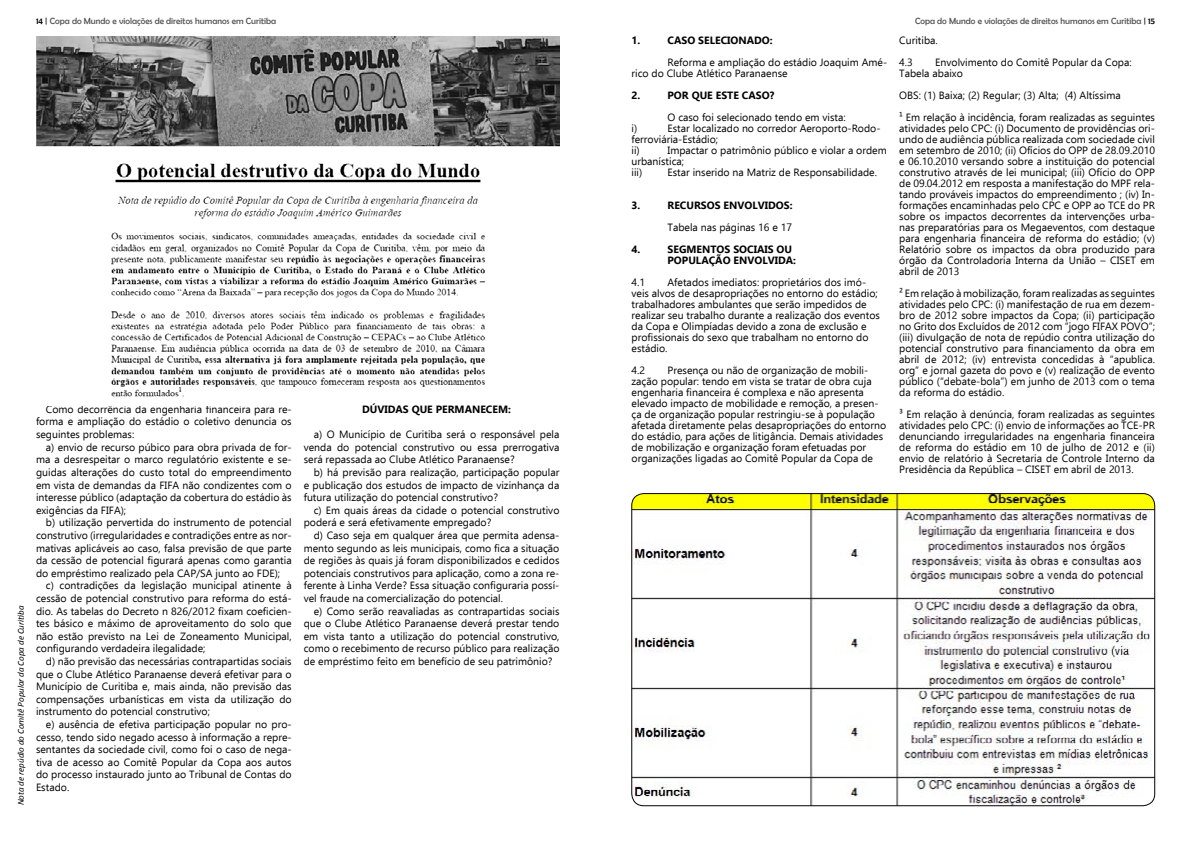
<style>
.page{position:relative;width:1191px;height:842px;background:#fff}
.page>*{position:absolute;margin:0;border:0;box-sizing:border-box;transform-origin:0 0}
.t1{font:10.5px/11px "Ebrima";color:#000;text-align:justify}
.t2{font:700 10.5px/11px "Ebrima";color:#000}
.t3{font:9px "Berlin Sans FB";color:#545456}
.t4{font:italic 9px "Calibri";color:#000}
.s1{color:#000}
</style>
<div class="page">
<img style="left:36px;top:36px;width:523px;height:361px">
<img style="left:633px;top:494px;width:521px;height:312px">
<p class="t4" style="left:15px;top:805px;width:201px;rotate:-90deg">Nota de repúdio do Comitê Popular da Copa de Curitiba</p>
<p class="t3" style="left:36px;top:16px;width:242px"><span class="s1">14 |</span> Copa do Mundo e violações de direitos humanos em Curitiba</p>
<p class="t3" style="left:915px;top:16px;width:241px">Copa do Mundo e violações de direitos humanos em Curitiba <span class="s1">| 15</span></p>
<p class="t1" style="left:36px;top:403px;width:257px;line-height:12.6px;text-indent:10px">Como decorrência da engenharia financeira para re&shy;forma e ampliação do estádio o coletivo denuncia os seguintes problemas:</p>
<p class="t1" style="left:36px;top:440px;width:257px;line-height:12.6px;text-indent:10px">a) envio de recurso púbico para obra privada de for&shy;ma a desrespeitar o marco regulatório existente e se&shy;guidas alterações do custo total do empreendimento em vista de demandas da FIFA não condizentes com o interesse público (adaptação da cobertura do estádio às exigências da FIFA);</p>
<p class="t1" style="left:36px;top:516px;width:257px;line-height:12.6px;text-indent:10px">b) utilização pervertida do instrumento de potencial construtivo (irregularidades e contradições entre as nor&shy;mativas aplicáveis ao caso, falsa previsão de que parte da cessão de potencial figurará apenas como garantia do empréstimo realizado pela CAP/SA junto ao FDE);</p>
<p class="t1" style="left:36px;top:579px;width:257px;line-height:12.6px;text-indent:10px">c) contradições da legislação municipal atinente à cessão de potencial construtivo para reforma do está&shy;dio. As tabelas do Decreto n 826/2012 fixam coeficien&shy;tes básico e máximo de aproveitamento do solo que não estão previsto na Lei de Zoneamento Municipal, configurando verdadeira ilegalidade;</p>
<p class="t1" style="left:36px;top:655px;width:257px;line-height:12.6px;text-indent:10px">d) não previsão das necessárias contrapartidas sociais que o Clube Atlético Paranaense deverá efetivar para o Município de Curitiba e, mais ainda, não previsão das compensações urbanísticas em vista da utilização do instrumento do potencial construtivo;</p>
<p class="t1" style="left:36px;top:718px;width:257px;line-height:12.6px;text-indent:10px">e) ausência de efetiva participação popular no pro&shy;cesso, tendo sido negado acesso à informação a repre&shy;sentantes da sociedade civil, como foi o caso de nega&shy;tiva de acesso ao Comitê Popular da Copa aos autos do processo instaurado junto ao Tribunal de Contas do Estado.</p>
<p class="t2" style="left:362px;top:404px;width:150px">DÚVIDAS QUE PERMANECEM:</p>
<p class="t1" style="left:304px;top:428px;width:257px;line-height:12.6px;text-indent:10px">a) O Município de Curitiba será o responsável pela venda do potencial construtivo ou essa prerrogativa será repassada ao Clube Atlético Paranaense?</p>
<p class="t1" style="left:304px;top:466px;width:257px;line-height:12.6px;text-indent:10px">b) há previsão para realização, participação popular e publicação dos estudos de impacto de vizinhança da futura utilização do potencial construtivo?</p>
<p class="t1" style="left:304px;top:504px;width:257px;line-height:12.6px;text-indent:10px">c) Em quais áreas da cidade o potencial construtivo poderá e será efetivamente empregado?</p>
<p class="t1" style="left:304px;top:529px;width:257px;line-height:12.6px;text-indent:10px">d) Caso seja em qualquer área que permita adensa&shy;mento segundo as leis municipais, como fica a situação de regiões às quais já foram disponibilizados e cedidos potenciais construtivos para aplicação, como a zona re&shy;ferente à Linha Verde? Essa situação configuraria possí&shy;vel fraude na comercialização do potencial.</p>
<p class="t1" style="left:304px;top:604px;width:257px;line-height:12.6px;text-indent:10px">e) Como serão reavaliadas as contrapartidas sociais que o Clube Atlético Paranaense deverá prestar tendo em vista tanto a utilização do potencial construtivo, como o recebimento de recurso público para realização de empréstimo feito em benefício de seu patrimônio?</p>
<p class="t2" style="left:631px;top:35px;width:10px">1.</p>
<p class="t2" style="left:667px;top:35px;width:107px">CASO SELECIONADO:</p>
<p class="t1" style="left:631px;top:56px;width:257px;text-indent:36px">Reforma e ampliação do estádio Joaquim Amé&shy;rico do Clube Atlético Paranaense</p>
<p class="t2" style="left:631px;top:90px;width:10px">2.</p>
<p class="t2" style="left:667px;top:90px;width:108px">POR QUE ESTE CASO?</p>
<p class="t1" style="left:667px;top:111px;width:180px">O caso foi selecionado tendo em vista:</p>
<p class="t1" style="left:631px;top:122px;width:7px">i)</p>
<p class="t1" style="left:631px;top:122px;width:251px;text-align:left;text-indent:36px">Estar localizado no corredor Aeroporto-Rodo&shy;ferroviária-Estádio;<br>ii)</p>
<p class="t1" style="left:631px;top:144px;width:257px;text-align:left;text-indent:36px">Impactar o patrimônio público e violar a ordem urbanística;<br>iii)</p>
<p class="t1" style="left:667px;top:166px;width:211px">Estar inserido na Matriz de Responsabilidade.</p>
<p class="t2" style="left:631px;top:200px;width:10px">3.</p>
<p class="t2" style="left:667px;top:200px;width:127px">RECURSOS ENVOLVIDOS:</p>
<p class="t1" style="left:667px;top:221px;width:126px">Tabela nas páginas 16 e 17</p>
<p class="t2" style="left:631px;top:244px;width:10px">4.</p>
<p class="t2" style="left:667px;top:244px;width:130px">SEGMENTOS SOCIAIS OU<br>POPULAÇÃO ENVOLVIDA:</p>
<p class="t1" style="left:631px;top:276px;width:15px">4.1</p>
<p class="t1" style="left:631px;top:276px;width:250px;text-align:left;text-indent:36px">Afetados imediatos: proprietários dos imó&shy;veis alvos de desapropriações no entorno do estádio; trabalhadores ambulantes que serão impedidos de realizar seu trabalho durante a realização dos eventos da Copa e Olimpíadas devido a zona de exclusão e profissionais do sexo que trabalham no entorno do estádio.</p>
<p class="t1" style="left:631px;top:364px;width:15px">4.2</p>
<p class="t1" style="left:631px;top:364px;width:256px;text-align:left;text-indent:36px">Presença ou não de organização de mobili&shy;zação popular: tendo em vista se tratar de obra cuja engenharia financeira é complexa e não apresenta elevado impacto de mobilidade e remoção, a presen&shy;ça de organização popular restringiu-se à população afetada diretamente pelas desapropriações do entorno do estádio, para ações de litigância. Demais atividades de mobilização e organização foram efetuadas por organizações ligadas ao Comitê Popular da Copa de</p>
<p class="t1" style="left:899px;top:29px;width:40px;line-height:22px">Curitiba.<br>4.3</p>
<p class="t1" style="left:899px;top:56px;width:234px;text-indent:36px">Envolvimento do Comitê Popular da Copa:<br>Tabela abaixo</p>
<p class="t1" style="left:899px;top:84px;width:257px;line-height:22px">OBS: (1) Baixa; (2) Regular; (3) Alta; (4) Altíssima<br>¹ Em relação à incidência, foram realizadas as seguintes</p>
<p class="t1" style="left:899px;top:122px;width:257px">atividades pelo CPC: (i) Documento de providências ori&shy;undo de audiência pública realizada com sociedade civil em setembro de 2010; (ii) Ofícios do OPP de 28.09.2010 e 06.10.2010 versando sobre a instituição do potencial construtivo através de lei municipal; (iii) Ofício do OPP de 09.04.2012 em resposta a manifestação do MPF rela&shy;tando prováveis impactos do empreendimento ; (iv) In&shy;formações encaminhadas pelo CPC e OPP ao TCE do PR sobre os impactos decorrentes da intervenções urba&shy;nas preparatórias para os Megaeventos, com destaque para engenharia financeira de reforma do estádio; (v)<br>Relatório sobre os impactos da obra produzido para órgão da Controladoria Interna da União – CISET em abril de 2013</p>
<p class="t1" style="left:899px;top:287px;width:257px">² Em relação à mobilização, foram realizadas as seguintes atividades pelo CPC: (i) manifestação de rua em dezem&shy;bro de 2012 sobre impactos da Copa; (ii) participação no Grito dos Excluídos de 2012 com “jogo FIFAX POVO”; (iii) divulgação de nota de repúdio contra utilização do potencial construtivo para financiamento da obra em abril de 2012; (iv) entrevista concedidas à “apublica. org” e jornal gazeta do povo e (v) realização de evento público (“debate-bola”) em junho de 2013 com o tema da reforma do estádio.</p>
<p class="t1" style="left:899px;top:408px;width:257px">³ Em relação à denúncia, foram realizadas as seguintes atividades pelo CPC: (i) envio de informações ao TCE-PR denunciando irregularidades na engenharia financeira de reforma do estádio em 10 de julho de 2012 e (ii) envio de relatório à Secretaria de Controle Interno da Presidência da República – CISET em abril de 2013.</p>
</div>
